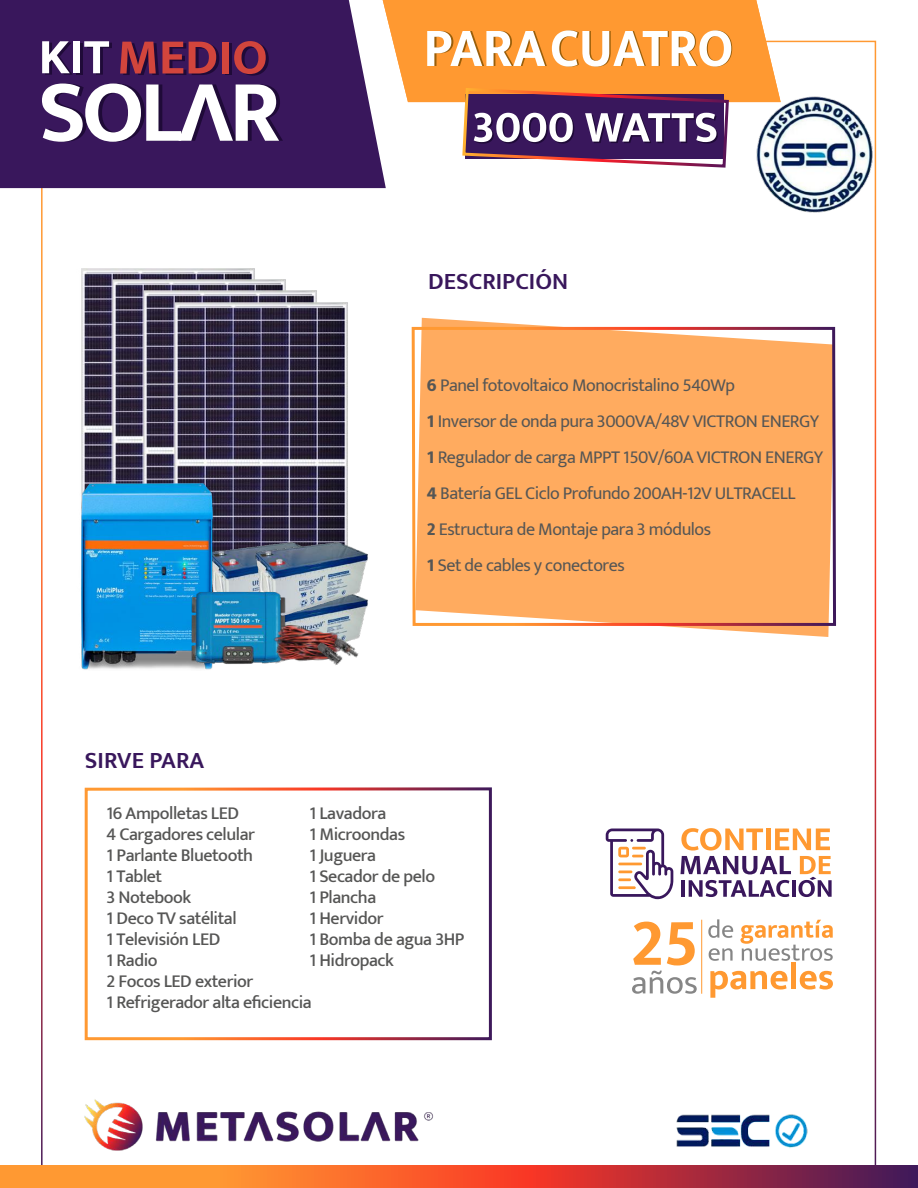
<style>
.page{position:relative;width:918px;height:1188px;background:#fff}
.page>*{position:absolute;margin:0;border:0;box-sizing:border-box;transform-origin:0 0}
.t1{font:600 24px "Mukta";color:#39175c}
.t2{font:500 18px/21px "Mukta";letter-spacing:-.025em;color:#565655}
.t3{font:18px/36px "Mukta";letter-spacing:-.025em;color:#565655}
.s1{font-weight:800}
</style>
<div class="page">
<img style="left:84px;top:1099px;width:350px;height:52px">
<svg style="left:756px;top:40px;width:121px;height:1126px"></svg>
<svg style="left:0;top:1166px;width:918px;height:22px;background:#d35835"></svg>
<img style="left:676px;top:1103px;width:137px;height:50px">
<div style="left:0;top:0;width:386px;height:188px;background:#39175c"></div>
<svg style="left:421px;top:318px;width:414px;height:319px"></svg>
<svg style="left:411px;top:325px;width:427px;height:302px;background:#fcac65"></svg>
<svg style="left:42px;top:84px;width:241px;height:58px"></svg>
<div style="left:76px;top:43px;width:7px;height:32px;background:#1f0a38"></div>
<svg style="left:42px;top:41px;width:31px;height:34px"></svg>
<div style="left:73px;top:41px;width:7px;height:32px;background:#fff"></div>
<svg style="left:84px;top:41px;width:28px;height:34px"></svg>
<div style="left:225px;top:43px;width:7px;height:32px;background:#1f0a38"></div>
<svg style="left:120px;top:42px;width:99px;height:33px;background:#812b44"></svg>
<div style="left:222px;top:42px;width:7px;height:32px;background:#d2453c"></div>
<svg style="left:234px;top:41px;width:35px;height:35px"></svg>
<img style="left:756px;top:95px;width:118px;height:120px">
<svg style="left:383px;top:0;width:398px;height:169px"></svg>
<svg style="left:632px;top:922px;width:65px;height:72px"></svg>
<svg style="left:708px;top:919px;width:25px;height:19px"></svg>
<svg style="left:709px;top:948px;width:24px;height:13px"></svg>
<svg style="left:740px;top:920px;width:93px;height:41px"></svg>
<hr style="left:701px;top:920px;width:1px;height:74px;background:#ff9931">
<svg style="left:710px;top:971px;width:77px;height:27px"></svg>
<div style="left:791px;top:962px;width:5px;height:27px;background:#ff9931"></div>
<svg style="left:800px;top:971px;width:33px;height:19px"></svg>
<svg style="left:606px;top:829px;width:67px;height:70px"></svg>
<svg style="left:681px;top:828px;width:151px;height:69px"></svg>
<div style="left:85px;top:787px;width:407px;height:253px;border:3px solid #fff"></div>
<img style="left:41px;top:269px;width:214px;height:322px">
<img style="left:61px;top:279px;width:256px;height:205px">
<img style="left:92px;top:291px;width:225px;height:193px">
<img style="left:123px;top:302px;width:225px;height:236px">
<img style="left:229px;top:538px;width:23px;height:54px">
<img style="left:347px;top:621px;width:16px;height:4px">
<img style="left:252px;top:538px;width:116px;height:83px">
<img style="left:61px;top:484px;width:168px;height:186px">
<img style="left:189px;top:592px;width:97px;height:73px">
<img style="left:269px;top:605px;width:78px;height:60px">
<img style="left:309px;top:625px;width:53px;height:40px">
<h1 class="t1" style="left:428px;top:266px;width:141px">DESCRIPCIÓN</h1>
<p class="t3" style="left:427px;top:367px;width:398px"><span class="s1">6</span> Panel fotovoltaico Monocristalino 540Wp<br><span class="s1">1</span> Inversor de onda pura 3000VA/48V VICTRON ENERGY <span class="s1">1</span> Regulador de carga MPPT 150V/60A VICTRON ENERGY <span class="s1">4</span> Batería GEL Ciclo Profundo 200AH-12V ULTRACELL<br><span class="s1">2</span> Estructura de Montaje para 3 módulos<br><span class="s1">1</span> Set de cables y conectores</p>
<h1 class="t1" style="left:85px;top:746px;width:121px">SIRVE PARA</h1>
<p class="t2" style="left:107px;top:802px;width:207px">16 Ampolletas LED<br>4 Cargadores celular<br>1 Parlante Bluetooth<br>1 Tablet<br>3 Notebook<br>1 Deco TV satélital<br>1 Televisión LED<br>1 Radio<br>2 Focos LED exterior<br>1 Refrigerador alta eficiencia</p>
<p class="t2" style="left:309px;top:802px;width:157px">1 Lavadora<br>1 Microondas<br>1 Juguera<br>1 Secador de pelo<br>1 Plancha<br>1 Hervidor<br>1 Bomba de agua 3HP<br>1 Hidropack</p>
</div>
